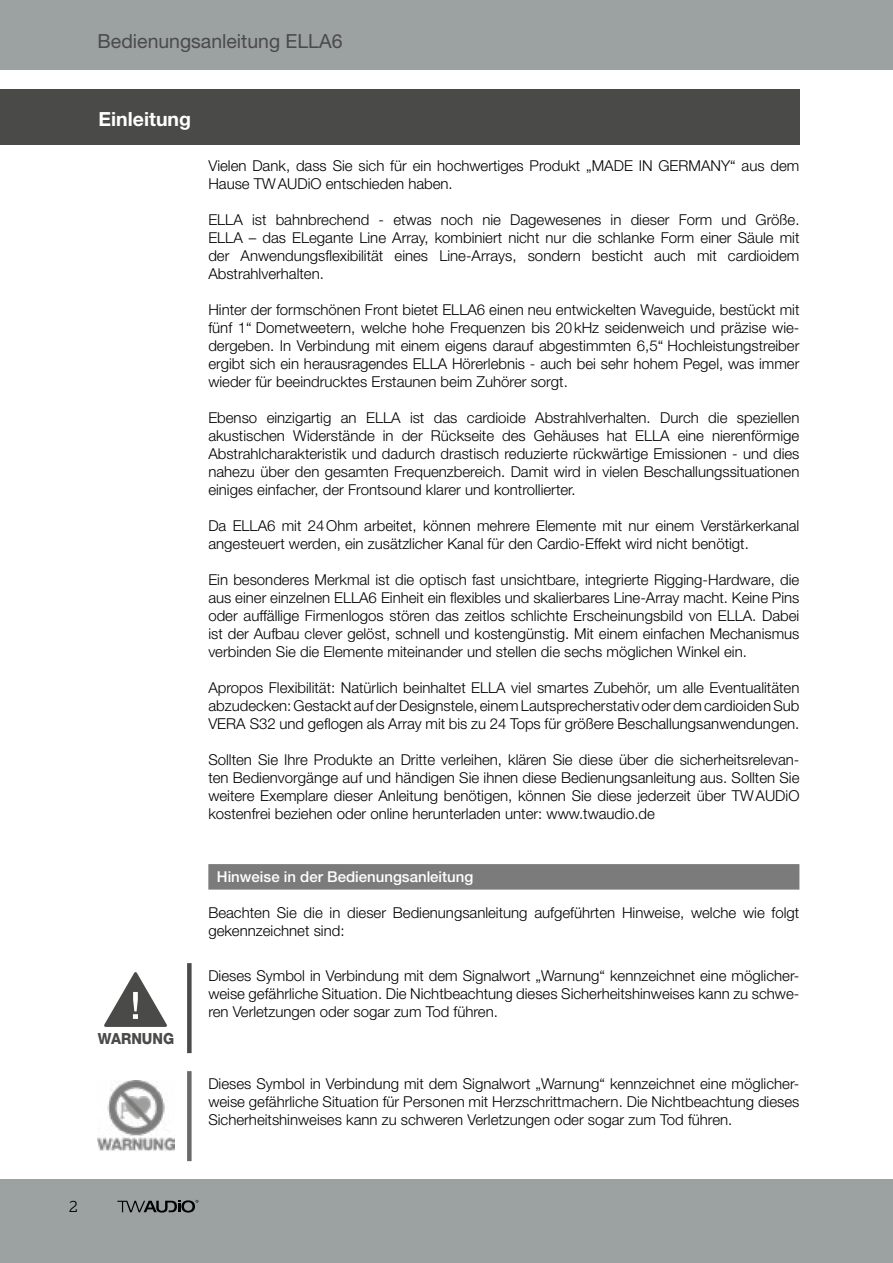
<style>
.page{position:relative;width:893px;height:1263px;background:#fff}
.page>*{position:absolute;margin:0;border:0;box-sizing:border-box;transform-origin:0 0}
.t1{font:19.5px "Helvetica Neue LT Std";color:#4a4a49}
.t2{font:700 19.5px "Helvetica Neue LT Std";color:#fff}
.t3{font:300 16.5px "Lexia";color:#000}
.t4{font:800 15.3px "Helvetica Neue LT Std";color:#4a4a49;scale:.93 1}
.t5{font:300 15px/18px "Helvetica Neue LT Std";color:#000;text-align:justify}
.t6{font:500 15px "Helvetica Neue LT Std";color:#fff}
</style>
<div class="page">
<div style="left:0;top:0;width:893px;height:69px;background:#9ca1a2"></div>
<div style="left:0;top:1179px;width:893px;height:84px;background:#9ca1a2"></div>
<svg style="left:117px;top:1200px;width:81px;height:12px"></svg>
<div style="left:0;top:89px;width:151px;height:55px;background:#4a4a49"></div>
<div style="left:82px;top:89px;width:717px;height:55px;background:#4a4a49"></div>
<div style="left:208px;top:864px;width:591px;height:26px;background:#7c7b7b"></div>
<div style="left:187px;top:963px;width:5px;height:90px;background:#4a4a49"></div>
<svg style="left:104px;top:972px;width:63px;height:55px"></svg>
<div style="left:187px;top:1071px;width:5px;height:90px;background:#696969"></div>
<img style="left:98px;top:1080px;width:76px;height:71px">
<h1 class="t1" style="left:98px;top:29px;width:246px">Bedienungsanleitung ELLA6</h1>
<h1 class="t2" style="left:99px;top:107px;width:94px">Einleitung</h1>
<p class="t5" style="left:208px;top:156px;width:593px">Vielen Dank, dass Sie sich für ein hochwertiges Produkt „MADE IN GERMANY“ aus dem<br>Hause TWAUDiO entschieden haben.</p>
<p class="t5" style="left:208px;top:210px;width:593px">ELLA ist bahnbrechend - etwas noch nie Dagewesenes in dieser Form und Größe.<br>ELLA – das ELegante Line Array, kombiniert nicht nur die schlanke Form einer Säule mit der Anwendungsflexibilität eines Line-Arrays, sondern besticht auch mit cardioidem Abstrahlverhalten.</p>
<p class="t5" style="left:208px;top:300px;width:593px">Hinter der formschönen Front bietet ELLA6 einen neu entwickelten Waveguide, bestückt mit fünf 1“ Dometweetern, welche hohe Frequenzen bis 20kHz seidenweich und präzise wie&shy;dergeben. In Verbindung mit einem eigens darauf abgestimmten 6,5“ Hochleistungstreiber ergibt sich ein herausragendes ELLA Hörerlebnis - auch bei sehr hohem Pegel, was immer wieder für beeindrucktes Erstaunen beim Zuhörer sorgt.</p>
<p class="t5" style="left:208px;top:408px;width:593px">Ebenso einzigartig an ELLA ist das cardioide Abstrahlverhalten. Durch die speziellen akustischen Widerstände in der Rückseite des Gehäuses hat ELLA eine nierenförmige Abstrahlcharakteristik und dadurch drastisch reduzierte rückwärtige Emissionen - und dies nahezu über den gesamten Frequenzbereich. Damit wird in vielen Beschallungssituationen einiges einfacher, der Frontsound klarer und kontrollierter.</p>
<p class="t5" style="left:208px;top:516px;width:592px">Da ELLA6 mit 24Ohm arbeitet, können mehrere Elemente mit nur einem Verstärkerkanal angesteuert werden, ein zusätzlicher Kanal für den Cardio-Effekt wird nicht benötigt.</p>
<p class="t5" style="left:208px;top:570px;width:593px">Ein besonderes Merkmal ist die optisch fast unsichtbare, integrierte Rigging-Hardware, die aus einer einzelnen ELLA6 Einheit ein flexibles und skalierbares Line-Array macht. Keine Pins oder auffällige Firmenlogos stören das zeitlos schlichte Erscheinungsbild von ELLA. Dabei ist der Aufbau clever gelöst, schnell und kostengünstig. Mit einem einfachen Mechanismus verbinden Sie die Elemente miteinander und stellen die sechs möglichen Winkel ein.</p>
<p class="t5" style="left:208px;top:678px;width:593px">Apropos Flexibilität: Natürlich beinhaltet ELLA viel smartes Zubehör, um alle Eventualitäten abzudecken: Gestackt auf der Designstele, einem Lautsprecherstativ oder dem cardioiden Sub VERA S32 und geflogen als Array mit bis zu 24 Tops für größere Beschallungsanwendungen.</p>
<p class="t5" style="left:208px;top:750px;width:593px">Sollten Sie Ihre Produkte an Dritte verleihen, klären Sie diese über die sicherheitsrelevan&shy;ten Bedienvorgänge auf und händigen Sie ihnen diese Bedienungsanleitung aus. Sollten Sie weitere Exemplare dieser Anleitung benötigen, können Sie diese jederzeit über TWAUDiO kostenfrei beziehen oder online herunterladen unter: www.twaudio.de</p>
<p class="t4" style="left:98px;top:1029px;width:84px">WARNUNG</p>
<p class="t6" style="left:217px;top:868px;width:258px">Hinweise in der Bedienungsanleitung</p>
<p class="t5" style="left:208px;top:903px;width:592px">Beachten Sie die in dieser Bedienungsanleitung aufgeführten Hinweise, welche wie folgt gekennzeichnet sind:</p>
<p class="t5" style="left:208px;top:966px;width:593px">Dieses Symbol in Verbindung mit dem Signalwort „Warnung“ kennzeichnet eine möglicher&shy;weise gefährliche Situation. Die Nichtbeachtung dieses Sicherheitshinweises kann zu schwe&shy;ren Verletzungen oder sogar zum Tod führen.</p>
<p class="t5" style="left:208px;top:1074px;width:593px">Dieses Symbol in Verbindung mit dem Signalwort „Warnung“ kennzeichnet eine möglicher&shy;weise gefährliche Situation für Personen mit Herzschrittmachern. Die Nichtbeachtung dieses Sicherheitshinweises kann zu schweren Verletzungen oder sogar zum Tod führen.</p>
<p class="t3" style="left:69px;top:1196px;width:10px">2</p>
</div>
